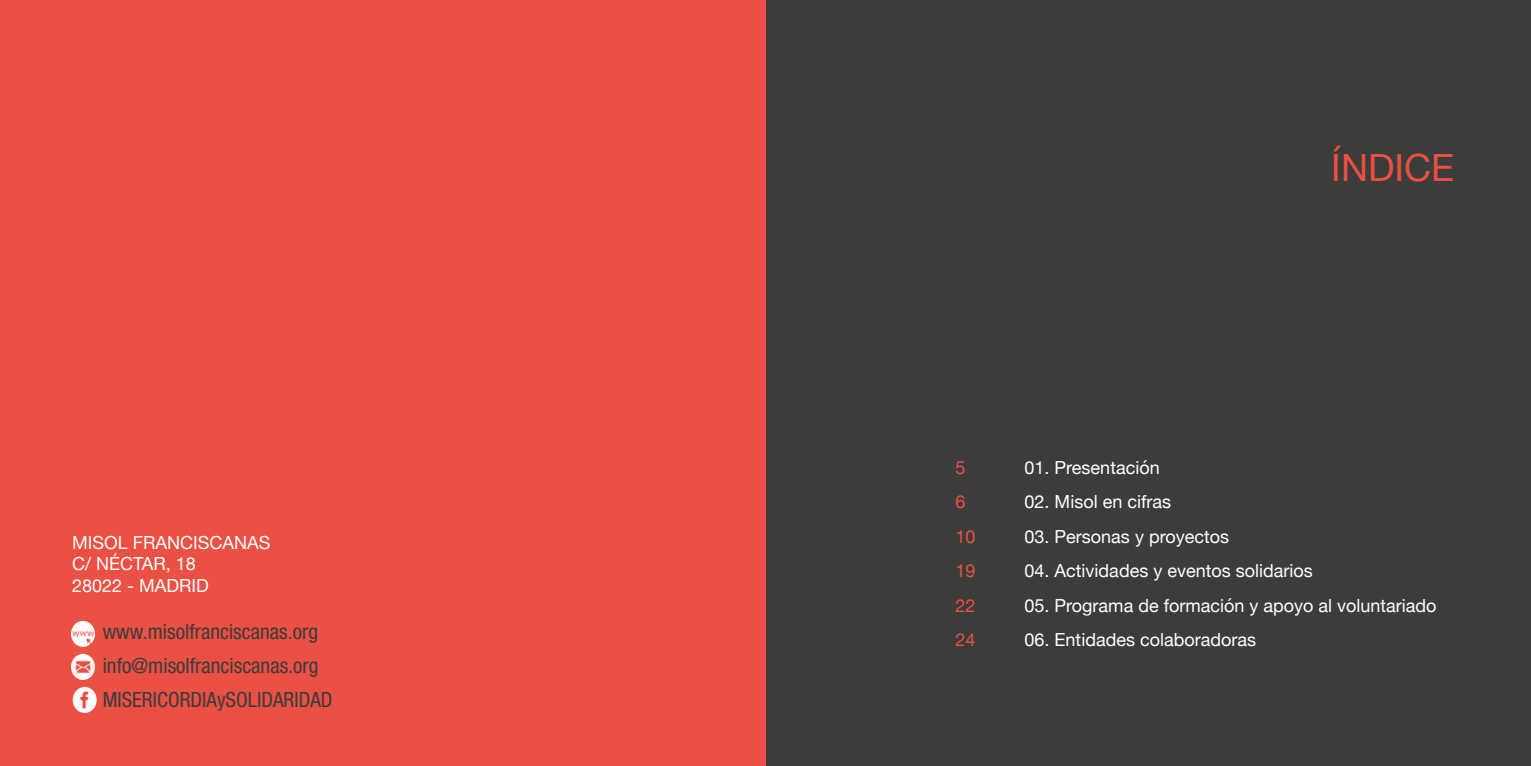
<style>
.page{position:relative;width:1531px;height:766px;background:#fff}
.page>*{position:absolute;margin:0;border:0;box-sizing:border-box;transform-origin:0 0}
.t1{font:37.5px "Helvetica Neue";color:#ea5043}
.t2{font:condensed 21px/33.8px "Helvetica Neue";color:#3c3c3b}
.t3{font:18px/21.6px "Helvetica Neue";color:#fff}
.t4{font:18px "Helvetica Neue";color:#ea5043}
</style>
<div class="page">
<div style="left:763px;top:0;width:768px;height:765px;background:#3c3c3b"></div>
<div style="left:0;top:0;width:765px;height:765px;background:#ea5043"></div>
<img style="left:71px;top:620px;width:24px;height:26px">
<img style="left:71px;top:653px;width:24px;height:26px">
<img style="left:73px;top:686px;width:24px;height:26px">
<p class="t3" style="left:72px;top:532px;width:200px">MISOL FRANCISCANAS<br>C/ NÉCTAR, 18<br>28022 - MADRID</p>
<p class="t2" style="left:103px;top:614px;width:231px">www.misolfranciscanas.org info@misolfranciscanas.org<br>MISERICORDIAySOLIDARIDAD</p>
<h1 class="t1" style="left:1331px;top:141px;width:124px">ÍNDICE</h1>
<p class="t4" style="left:955px;top:454px;width:12px">5</p>
<p class="t3" style="left:1024px;top:457px;width:137px">01. Presentación</p>
<p class="t4" style="left:955px;top:489px;width:12px">6</p>
<p class="t3" style="left:1024px;top:492px;width:148px">02. Misol en cifras</p>
<p class="t4" style="left:955px;top:523px;width:22px">10</p>
<p class="t3" style="left:1024px;top:526px;width:206px">03. Personas y proyectos</p>
<p class="t4" style="left:955px;top:557px;width:22px">19</p>
<p class="t3" style="left:1024px;top:560px;width:290px">04. Actividades y eventos solidarios</p>
<p class="t4" style="left:955px;top:592px;width:22px">22</p>
<p class="t3" style="left:1024px;top:595px;width:413px">05. Programa de formación y apoyo al voluntariado</p>
<p class="t4" style="left:955px;top:626px;width:22px">24</p>
<p class="t3" style="left:1024px;top:629px;width:233px">06. Entidades colaboradoras</p>
</div>
